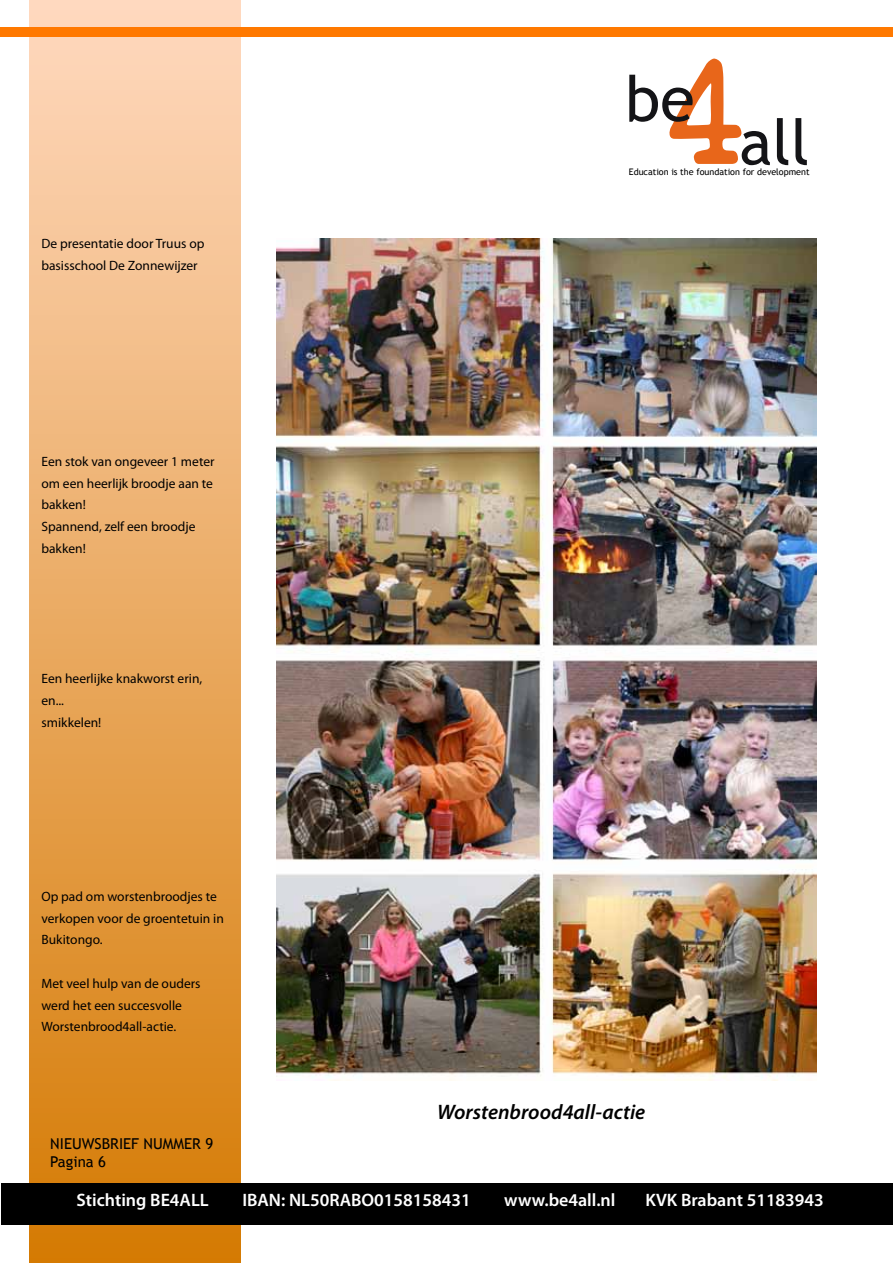
<style>
.page{position:relative;width:893px;height:1263px;background:#fff}
.page>*{position:absolute;margin:0;border:0;box-sizing:border-box;transform-origin:0 0}
.t1{font:63px "Trebuchet MS";color:#141417}
.t2{font:italic 600 21px "Myriad Pro";color:#000}
.t3{font:600 18px "Myriad Pro";color:#fff}
.t4{font:15px/18px "Trebuchet MS";color:#000}
.t5{font:13.5px/21.8px "Myriad Pro";color:#000}
.t6{font:9px "Trebuchet MS";color:#000}
</style>
<div class="page">
<div style="left:30px;top:0;width:211px;height:1263px;background:linear-gradient(to bottom,#ffdac0,#d37902)"></div>
<div style="left:1px;top:1183px;width:891px;height:41px;background:#000"></div>
<svg style="left:669px;top:58px;width:73px;height:106px"></svg>
<div style="left:0;top:28px;width:893px;height:9px;background:#ff7900"></div>
<img style="left:276px;top:238px;width:540px;height:842px">
<h1 class="t1" style="left:625px;top:62px;width:71px">be</h1>
<h1 class="t1" style="left:739px;top:105px;width:72px">all</h1>
<p class="t5" style="left:41px;top:233px;width:164px">De presentatie door Truus op basisschool De Zonnewijzer</p>
<p class="t5" style="left:41px;top:450px;width:175px">Een stok van ongeveer 1 meter om een heerlijk broodje aan te bakken!<br>Spannend, zelf een broodje bakken!</p>
<p class="t5" style="left:41px;top:668px;width:162px">Een heerlijke knakworst erin, en...<br>smikkelen!</p>
<p class="t5" style="left:41px;top:885px;width:184px">Op pad om worstenbroodjes te verkopen voor de groentetuin in<br>Bukitongo.</p>
<p class="t5" style="left:41px;top:972px;width:161px">Met veel hulp van de ouders werd het een succesvolle<br>Worstenbrood4all-actie.</p>
<p class="t4" style="left:50px;top:1134px;width:165px">NIEUWSBRIEF NUMMER 9<br>Pagina 6</p>
<p class="t6" style="left:629px;top:166px;width:182px">Education is the foundation for development</p>
<h2 class="t2" style="left:437px;top:1098px;width:210px">Worstenbrood4all-actie</h2>
<h3 class="t3" style="left:77px;top:1189px;width:134px">Stichting BE4ALL</h3>
<h3 class="t3" style="left:242px;top:1189px;width:230px">IBAN: NL50RABO0158158431</h3>
<h3 class="t3" style="left:504px;top:1189px;width:113px">www.be4all.nl</h3>
<h3 class="t3" style="left:645px;top:1189px;width:180px">KVK Brabant 51183943</h3>
</div>
